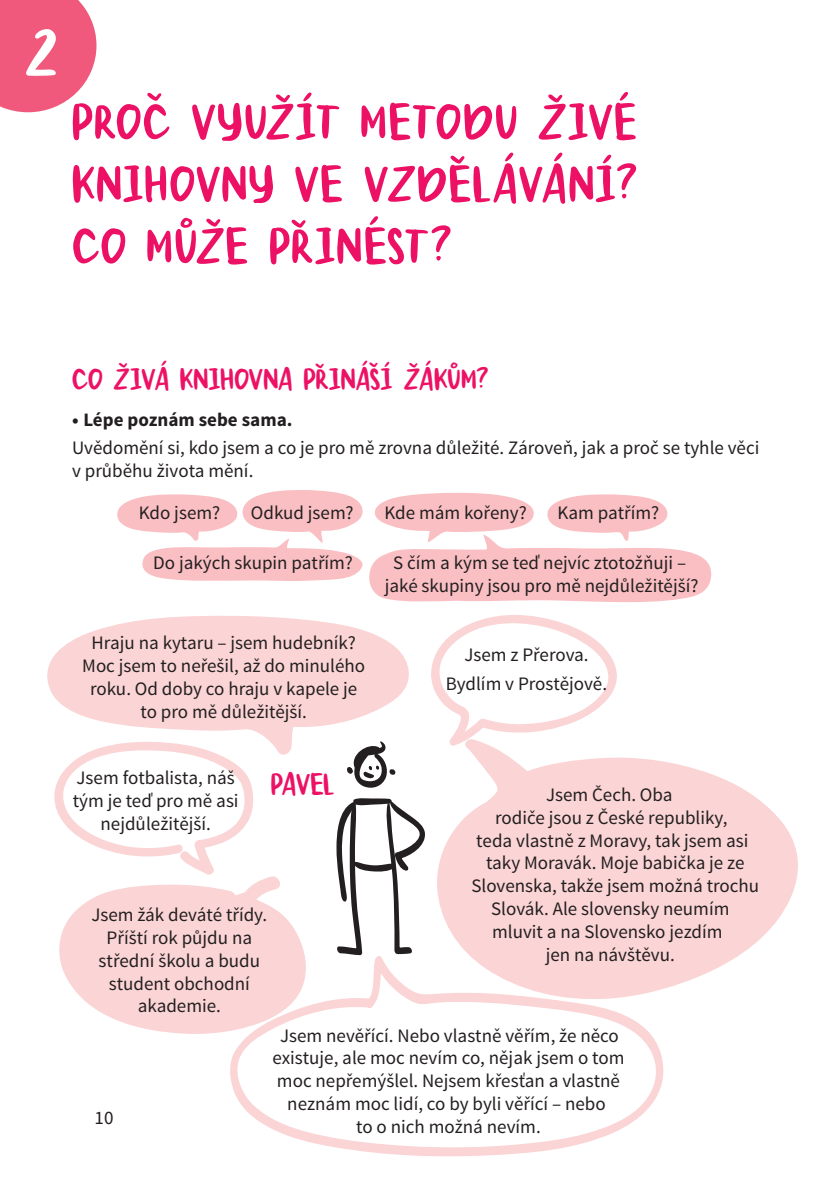
<style>
.page{position:relative;width:840px;height:1191px;background:#fff}
.page>*{position:absolute;margin:0;border:0;box-sizing:border-box;transform-origin:0 0}
.t1{font:81.6px "Jenthill Caps";color:#fff;scale:1.14 1}
.t2{font:50.2px/62.2px "Jenthill Caps";letter-spacing:.015em;color:#ec1165;text-align:justify;scale:1.14 1}
.t3{font:29.8px "Jenthill Caps";color:#ec1165;scale:1.12 1}
.t4{font:19px/22.8px "Source Sans Pro";color:#231f20;text-align:center}
.t5{font:700 19px "Source Sans Pro";color:#231f20}
</style>
<div class="page">
<svg style="left:117px;top:490px;width:593px;height:113px"></svg>
<svg style="left:54px;top:754px;width:199px;height:120px"></svg>
<svg style="left:431px;top:615px;width:186px;height:124px"></svg>
<svg style="left:437px;top:739px;width:361px;height:247px;fill:#fbd4d5"></svg>
<svg style="left:59px;top:876px;width:246px;height:158px;fill:#fbd4d5"></svg>
<svg style="left:47px;top:616px;width:362px;height:138px;fill:#fbd4d5"></svg>
<svg style="left:228px;top:954px;width:444px;height:203px"></svg>
<svg style="left:335px;top:798px;width:91px;height:157px"></svg>
<svg style="left:346px;top:741px;width:49px;height:47px"></svg>
<svg style="left:0;top:0;width:96px;height:112px;background:#f16b8a"></svg>
<h1 class="t1" style="left:25px;top:-10px;width:30px">2</h1>
<h2 class="t2" style="left:72px;top:92px;width:499px">PROČ VYUŽÍT METODU ŽIVÉ KNIHOVNY VE VZDĚLÁVÁNÍ?<br>CO MŮŽE PŘINÉST?</h2>
<h3 class="t3" style="left:72px;top:360px;width:375px">CO ŽIVÁ KNIHOVNA PŘINÁŠÍ ŽÁKŮM?</h3>
<p class="t5" style="left:72px;top:407px;width:222px">• Lépe poznám sebe sama.</p>
<p class="t4" style="left:72px;top:437px;width:688px;text-align:left">Uvědomění si, kdo jsem a co je pro mě zrovna důležité. Zároveň, jak a proč se tyhle věci v průběhu života mění.</p>
<p class="t4" style="left:139px;top:501px;width:83px">Kdo jsem?</p>
<p class="t4" style="left:251px;top:501px;width:104px">Odkud jsem?</p>
<p class="t4" style="left:384px;top:501px;width:144px">Kde mám kořeny?</p>
<p class="t4" style="left:557px;top:501px;width:103px">Kam patřím?</p>
<p class="t4" style="left:153px;top:551px;width:201px">Do jakých skupin patřím?</p>
<p class="t4" style="left:82px;top:632px;width:284px">Hraju na kytaru – jsem hudebník?<br>Moc jsem to neřešil, až do minulého roku. Od doby co hraju v kapele je to pro mě důležitější.</p>
<p class="t4" style="left:73px;top:767px;width:167px">Jsem fotbalista, náš tým je teď pro mě asi nejdůležitější.</p>
<h3 class="t3" style="left:271px;top:765px;width:59px">PAVEL</h3>
<p class="t4" style="left:91px;top:904px;width:177px">Jsem žák deváté třídy.<br>Příští rok půjdu na střední školu a budu student obchodní akademie.</p>
<p class="t4" style="left:384px;top:551px;width:315px">S čím a kým se teď nejvíc ztotožňuji – jaké skupiny jsou pro mě nejdůležitější?</p>
<p class="t4" style="left:445px;top:641px;width:163px;line-height:28.4px">Jsem z Přerova.<br>Bydlím v Prostějově.</p>
<p class="t4" style="left:546px;top:783px;width:128px">Jsem Čech. Oba</p>
<p class="t4" style="left:495px;top:806px;width:234px">rodiče jsou z České republiky,</p>
<p class="t4" style="left:476px;top:829px;width:273px">teda vlastně z Moravy, tak jsem asi</p>
<p class="t4" style="left:486px;top:852px;width:260px">taky Moravák. Moje babička je ze</p>
<p class="t4" style="left:471px;top:874px;width:289px">Slovenska, takže jsem možná trochu</p>
<p class="t4" style="left:491px;top:897px;width:239px">Slovák. Ale slovensky neumím</p>
<p class="t4" style="left:492px;top:920px;width:232px">mluvit a na Slovensko jezdím</p>
<p class="t4" style="left:545px;top:943px;width:130px">jen na návštěvu.</p>
<p class="t4" style="left:94px;top:1107px;width:20px">10</p>
<p class="t4" style="left:272px;top:1024px;width:353px">Jsem nevěřící. Nebo vlastně věřím, že něco existuje, ale moc nevím co, nějak jsem o tom moc nepřemýšlel. Nejsem křesťan a vlastně neznám moc lidí, co by byli věřící – nebo<br>to o nich možná nevím.</p>
</div>
